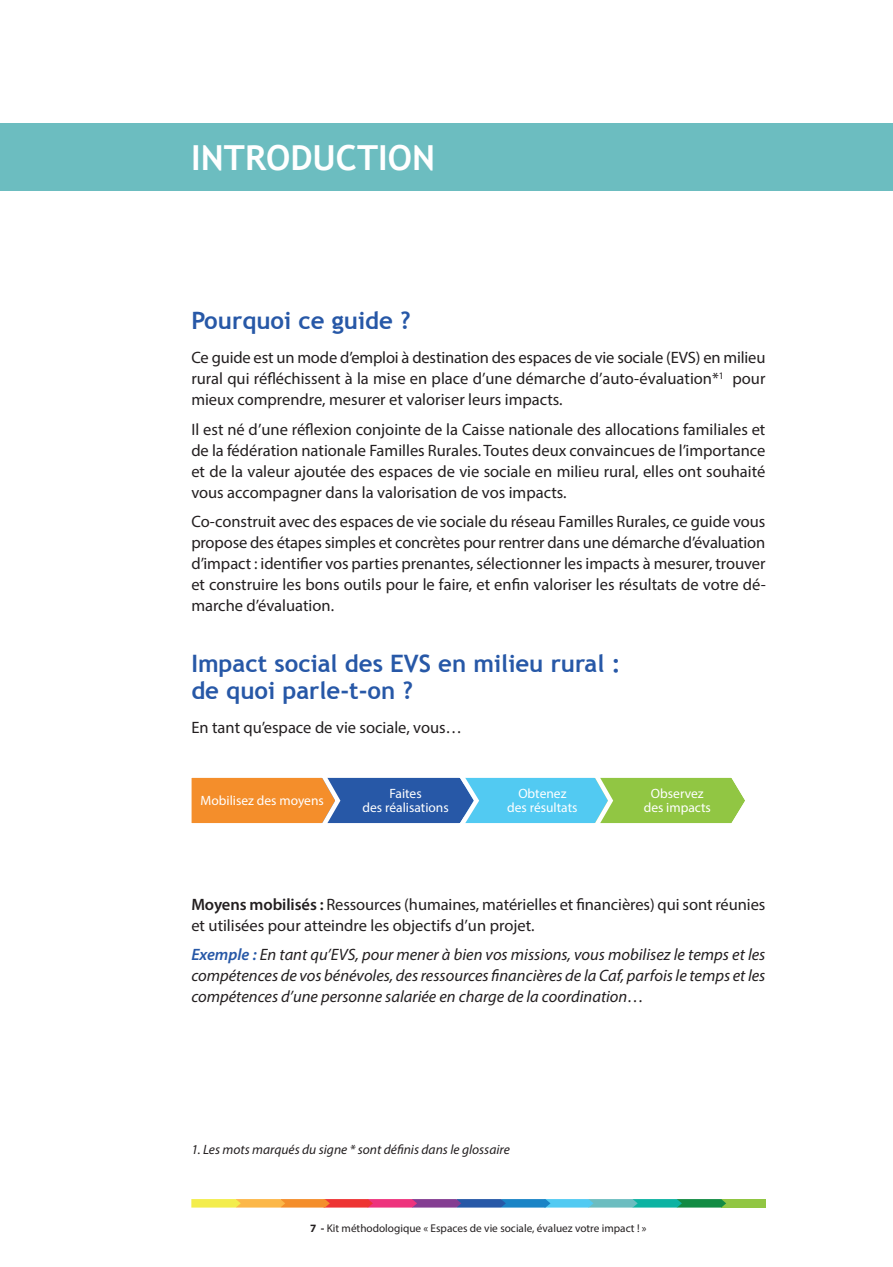
<style>
.page{position:relative;width:893px;height:1267px;background:#fff}
.page>*{position:absolute;margin:0;border:0;box-sizing:border-box;transform-origin:0 0}
.t1{font:700 34.5px "Trebuchet MS";color:#fff}
.t2{font:700 24px/27px "Trebuchet MS";color:#2758a7}
.t3{font:16.5px/21px "Myriad Pro";color:#231f20;text-align:justify}
.t4{font:italic 16.5px/21px "Myriad Pro";color:#231f20;text-align:justify}
.t5{font:13.5px/13.5px "Myriad Pro";color:#fff;text-align:center}
.t6{font:italic 13.5px "Myriad Pro";color:#231f20}
.t7{font:11.25px "Myriad Pro";color:#231f20}
.s1{font-weight:600}
.s2{font-weight:600;color:#2758a7}
.s3{font-weight:700}
</style>
<div class="page">
<div style="left:721px;top:1199px;width:44px;height:9px;background:#91c643"></div>
<svg style="left:191px;top:1199px;width:535px;height:9px;background:#8e9086"></svg>
<div style="left:0;top:123px;width:893px;height:68px;background:#6cbdc0"></div>
<svg style="left:191px;top:777px;width:554px;height:47px;background:#8aa48a"></svg>
<p class="t1" style="left:191px;top:138px;width:245px">INTRODUCTION</p>
<p class="t2" style="left:191px;top:307px;width:221px">Pourquoi ce guide ?</p>
<p class="t3" style="left:191px;top:348px;width:576px">Ce guide est un mode d’emploi à destination des espaces de vie sociale (EVS) en milieu rural qui réfléchissent à la mise en place d’une démarche d’auto-évaluation*<sup>1</sup> pour mieux comprendre, mesurer et valoriser leurs impacts.</p>
<p class="t3" style="left:191px;top:420px;width:576px">Il est né d’une réflexion conjointe de la Caisse nationale des allocations familiales et de la fédération nationale Familles Rurales. Toutes deux convaincues de l’importance et de la valeur ajoutée des espaces de vie sociale en milieu rural, elles ont souhaité vous accompagner dans la valorisation de vos impacts.</p>
<p class="t3" style="left:191px;top:512px;width:576px">Co-construit avec des espaces de vie sociale du réseau Familles Rurales, ce guide vous propose des étapes simples et concrètes pour rentrer dans une démarche d’évaluation d’impact : identifier vos parties prenantes, sélectionner les impacts à mesurer, trouver et construire les bons outils pour le faire, et enfin valoriser les résultats de votre dé&shy;marche d’évaluation.</p>
<p class="t2" style="left:191px;top:650px;width:431px">Impact social des EVS en milieu rural : de quoi parle-t-on ?</p>
<p class="t3" style="left:191px;top:718px;width:272px">En tant qu’espace de vie sociale, vous…</p>
<p class="t5" style="left:201px;top:795px;width:125px">Mobilisez des moyens</p>
<p class="t5" style="left:363px;top:788px;width:88px">Faites<br>des réalisations</p>
<p class="t5" style="left:507px;top:788px;width:72px">Obtenez des résultats</p>
<p class="t5" style="left:644px;top:788px;width:69px">Observez des impacts</p>
<p class="t3" style="left:191px;top:895px;width:576px"><span class="s1">Moyens mobilisés :</span> Ressources (humaines, matérielles et financières) qui sont réunies et utilisées pour atteindre les objectifs d’un projet.</p>
<p class="t4" style="left:191px;top:945px;width:576px"><span class="s2">Exemple :</span> En tant qu’EVS, pour mener à bien vos missions, vous mobilisez le temps et les compétences de vos bénévoles, des ressources financières de la Caf, parfois le temps et les compétences d’une personne salariée en charge de la coordination…</p>
<p class="t6" style="left:191px;top:1144px;width:320px">1. Les mots marqués du signe * sont définis dans le glossaire</p>
<p class="t7" style="left:310px;top:1224px;width:338px"><span class="s3">7 -</span> Kit méthodologique « Espaces de vie sociale, évaluez votre impact ! »</p>
</div>
